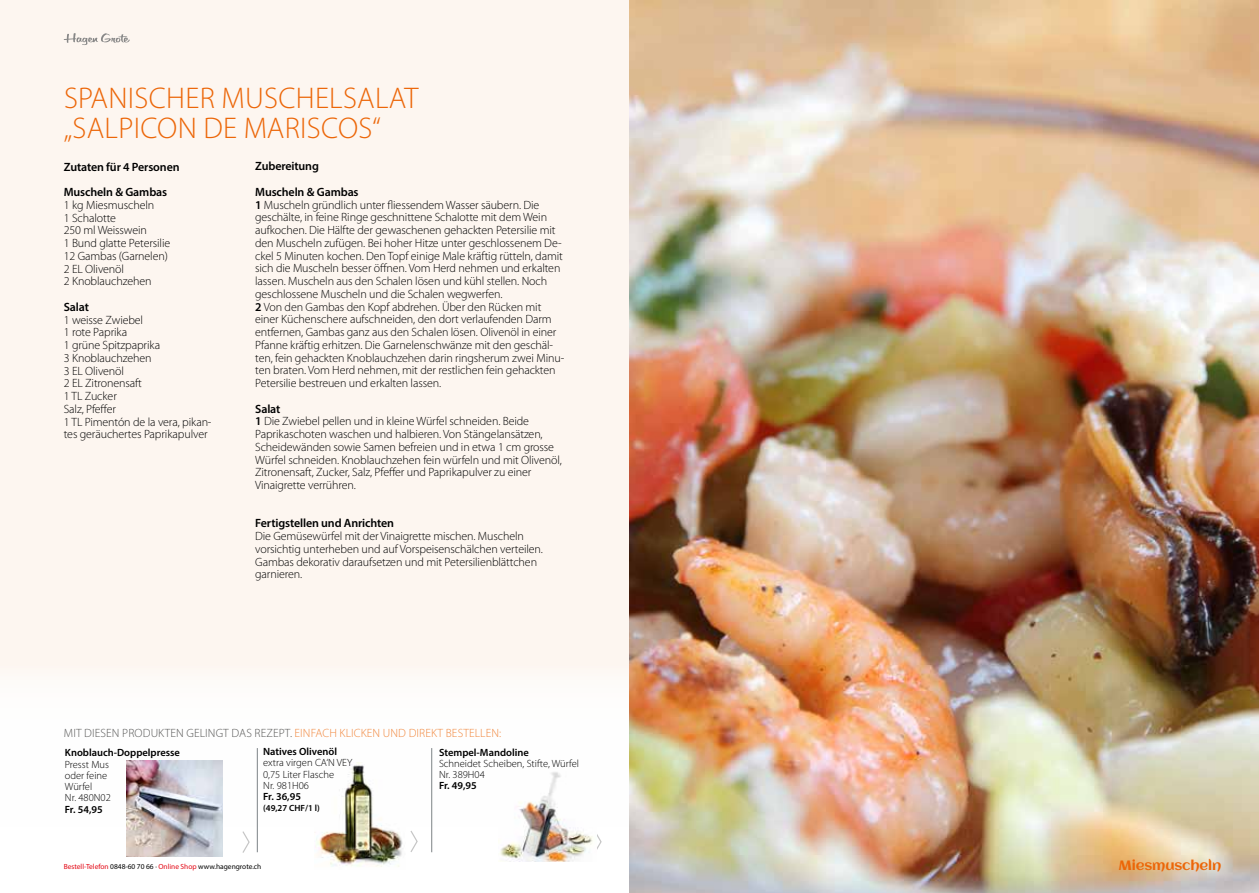
<style>
.page{position:relative;width:1259px;height:893px;background:#fff}
.page>*{position:absolute;margin:0;border:0;box-sizing:border-box;transform-origin:0 0}
.t1{font:300 30px/30px "Myriad Pro";letter-spacing:.01em;color:#ec6608}
.t2{font:13.5px "Aclonica";letter-spacing:-.01em;color:#ec6608}
.t3{font:300 12px/12.8px "Myriad Pro";letter-spacing:-.01em;color:#000}
.t4{font:600 12px/25.5px "Myriad Pro";letter-spacing:-.01em;color:#000}
.t5{font:300 12px "Myriad Pro";letter-spacing:.01em;color:#575756}
.t6{font:300 10.5px/11.2px "Myriad Pro";color:#000}
.t7{font:600 10.5px "Myriad Pro";color:#000}
.t8{font:600 9px "Myriad Pro";color:#000}
.t9{font:7.35px "Myriad Pro";color:#000}
.s1{font-weight:600}
.s2{color:#f1873d}
.s3{color:#e30613}
</style>
<div class="page">
<div style="left:0;top:0;width:887px;height:893px;background:#fdf6f0"></div>
<div style="left:0;top:663px;width:1259px;height:230px;background:#fff"></div>
<hr style="left:257px;top:748px;width:1px;height:104px;background:#7d8386">
<hr style="left:431px;top:748px;width:1px;height:104px;background:#7d8386">
<svg style="left:597px;top:834px;width:5px;height:16px"></svg>
<svg style="left:410px;top:831px;width:8px;height:21px"></svg>
<svg style="left:242px;top:831px;width:8px;height:22px"></svg>
<img style="left:629px;top:0;width:630px;height:893px">
<img style="left:127px;top:761px;width:96px;height:96px">
<img style="left:500px;top:772px;width:93px;height:90px">
<img style="left:316px;top:762px;width:87px;height:105px">
<svg style="left:64px;top:33px;width:66px;height:12px"></svg>
<h1 class="t1" style="left:64px;top:82px;width:356px">SPANISCHER MUSCHELSALAT „SALPICON DE MARISCOS“</h1>
<p class="t4" style="left:64px;top:153px;width:117px">Zutaten für 4 Personen<br>Muscheln &amp; Gambas</p>
<p class="t3" style="left:64px;top:198px;width:108px">1 kg Miesmuscheln<br>1 Schalotte<br>250 ml Weisswein<br>1 Bund glatte Petersilie<br>12 Gambas (Garnelen)<br>2 EL Olivenöl<br>2 Knoblauchzehen</p>
<p class="t4" style="left:64px;top:294px;width:27px">Salat</p>
<p class="t3" style="left:64px;top:313px;width:149px">1 weisse Zwiebel<br>1 rote Paprika<br>1 grüne Spitzpaprika<br>3 Knoblauchzehen<br>3 EL Olivenöl<br>2 EL Zitronensaft<br>1 TL Zucker<br>Salz, Pfeffer<br>1 TL Pimentón de la vera, pikan&shy;tes geräuchertes Paprikapulver</p>
<p class="t4" style="left:255px;top:153px;width:105px">Zubereitung<br>Muscheln &amp; Gambas</p>
<p class="t3" style="left:255px;top:198px;width:310px"><span class="s1">1</span> Muscheln gründlich unter fliessendem Wasser säubern. Die geschälte, in feine Ringe geschnittene Schalotte mit dem Wein aufkochen. Die Hälfte der gewaschenen gehackten Petersilie mit den Muscheln zufügen. Bei hoher Hitze unter geschlossenem De&shy;ckel 5 Minuten kochen. Den Topf einige Male kräftig rütteln, damit sich die Muscheln besser öffnen. Vom Herd nehmen und erkalten lassen. Muscheln aus den Schalen lösen und kühl stellen. Noch geschlossene Muscheln und die Schalen wegwerfen.<br><span class="s1">2</span> Von den Gambas den Kopf abdrehen. Über den Rücken mit einer Küchenschere aufschneiden, den dort verlaufenden Darm entfernen, Gambas ganz aus den Schalen lösen. Olivenöl in einer Pfanne kräftig erhitzen. Die Garnelenschwänze mit den geschäl&shy;ten, fein gehackten Knoblauchzehen darin ringsherum zwei Minu&shy;ten braten. Vom Herd nehmen, mit der restlichen fein gehackten Petersilie bestreuen und erkalten lassen.</p>
<p class="t3" style="left:255px;top:402px;width:308px"><span class="s1">Salat<br>1</span> Die Zwiebel pellen und in kleine Würfel schneiden. Beide Paprikaschoten waschen und halbieren. Von Stängelansätzen, Scheidewänden sowie Samen befreien und in etwa 1 cm grosse Würfel schneiden. Knoblauchzehen fein würfeln und mit Olivenöl, Zitronensaft, Zucker, Salz, Pfeffer und Paprikapulver zu einer Vinaigrette verrühren.</p>
<p class="t4" style="left:255px;top:510px;width:140px">Fertigstellen und Anrichten</p>
<p class="t3" style="left:255px;top:530px;width:289px">Die Gemüsewürfel mit der Vinaigrette mischen. Muscheln vorsichtig unterheben und auf Vorspeisenschälchen verteilen.<br>Gambas dekorativ daraufsetzen und mit Petersilienblättchen garnieren.</p>
<p class="t5" style="left:64px;top:726px;width:439px">MIT DIESEN PRODUKTEN GELINGT DAS REZEPT. <span class="s2">EINFACH KLICKEN UND DIREKT BESTELLEN:</span></p>
<p class="t7" style="left:65px;top:746px;width:117px">Knoblauch-Doppelpresse</p>
<p class="t6" style="left:65px;top:758px;width:47px">Presst Mus oder feine<br>Würfel<br>Nr. 480N02</p>
<p class="t7" style="left:65px;top:802px;width:39px">Fr. 54,95</p>
<p class="t7" style="left:263px;top:745px;width:75px">Natives Olivenöl</p>
<p class="t6" style="left:263px;top:757px;width:91px">extra virgen CA‘N VEY<br>0,75 Liter Flasche<br>Nr. 981H06</p>
<p class="t7" style="left:263px;top:790px;width:39px">Fr. 36,95</p>
<p class="t8" style="left:263px;top:803px;width:58px">(49,27 CHF/1 l)</p>
<p class="t7" style="left:439px;top:745px;width:91px">Stempel-Mandoline</p>
<p class="t6" style="left:439px;top:758px;width:142px">Schneidet Scheiben, Stifte, Würfel<br>Nr. 389H04</p>
<p class="t7" style="left:439px;top:779px;width:39px">Fr. 49,95</p>
<p class="t9" style="left:64px;top:862px;width:199px"><span class="s3">Bestell-Telefon</span> 0848-60 70 66 · <span class="s3">Online Shop</span> www.hagengrote.ch</p>
<p class="t2" style="left:1118px;top:856px;width:104px">Miesmuscheln</p>
</div>
